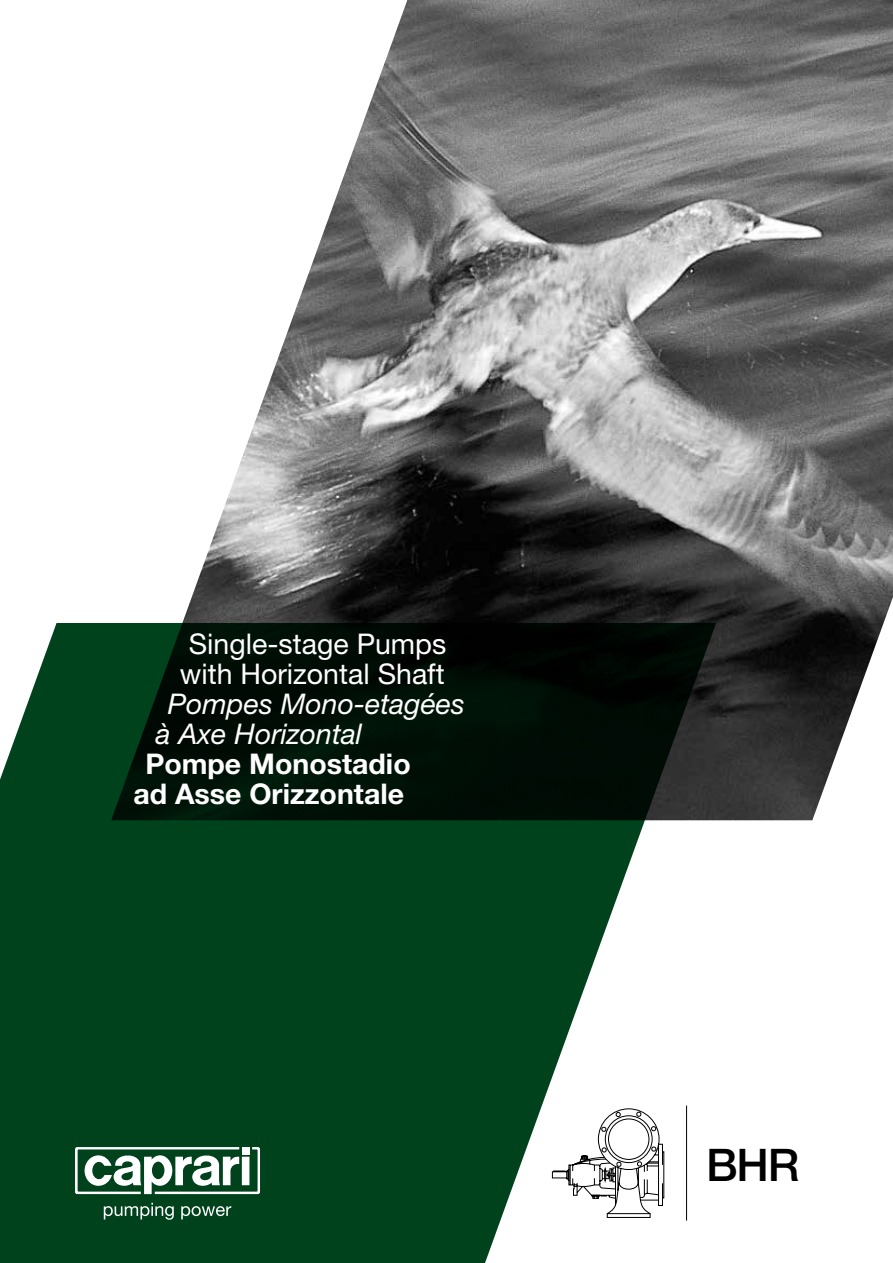
<style>
.page{position:relative;width:893px;height:1263px;background:#fff}
.page>*{position:absolute;margin:0;border:0;box-sizing:border-box;transform-origin:0 0}
.t1{font:500 45px "Helvetica Neue";color:#000}
.t2{font:28.5px/30px "Helvetica Neue";color:#fff;text-align:center}
.t3{font:italic 28.5px/30px "Helvetica Neue";color:#fff}
.t4{font:700 28.5px/30px "Helvetica Neue";color:#fff;text-align:center}
</style>
<div class="page">
<img style="left:182px;top:0;width:711px;height:820px">
<svg style="left:0;top:623px;width:716px;height:640px;fill:#00421b"></svg>
<svg style="left:104px;top:1203px;width:70px;height:17px"></svg>
<svg style="left:181px;top:1206px;width:50px;height:13px"></svg>
<svg style="left:75px;top:1147px;width:185px;height:47px"></svg>
<hr style="left:686px;top:1105px;width:1px;height:115px;background:#000">
<p class="t2" style="left:180px;top:629px;width:268px">Single-stage Pumps with Horizontal Shaft</p>
<p class="t3" style="left:156px;top:689px;width:311px;text-indent:12px">Pompes Mono-etagées à Axe Horizontal</p>
<p class="t4" style="left:133px;top:748px;width:279px">Pompe Monostadio ad Asse Orizzontale</p>
<h1 class="t1" style="left:706px;top:1138px;width:95px">BHR</h1>
</div>
